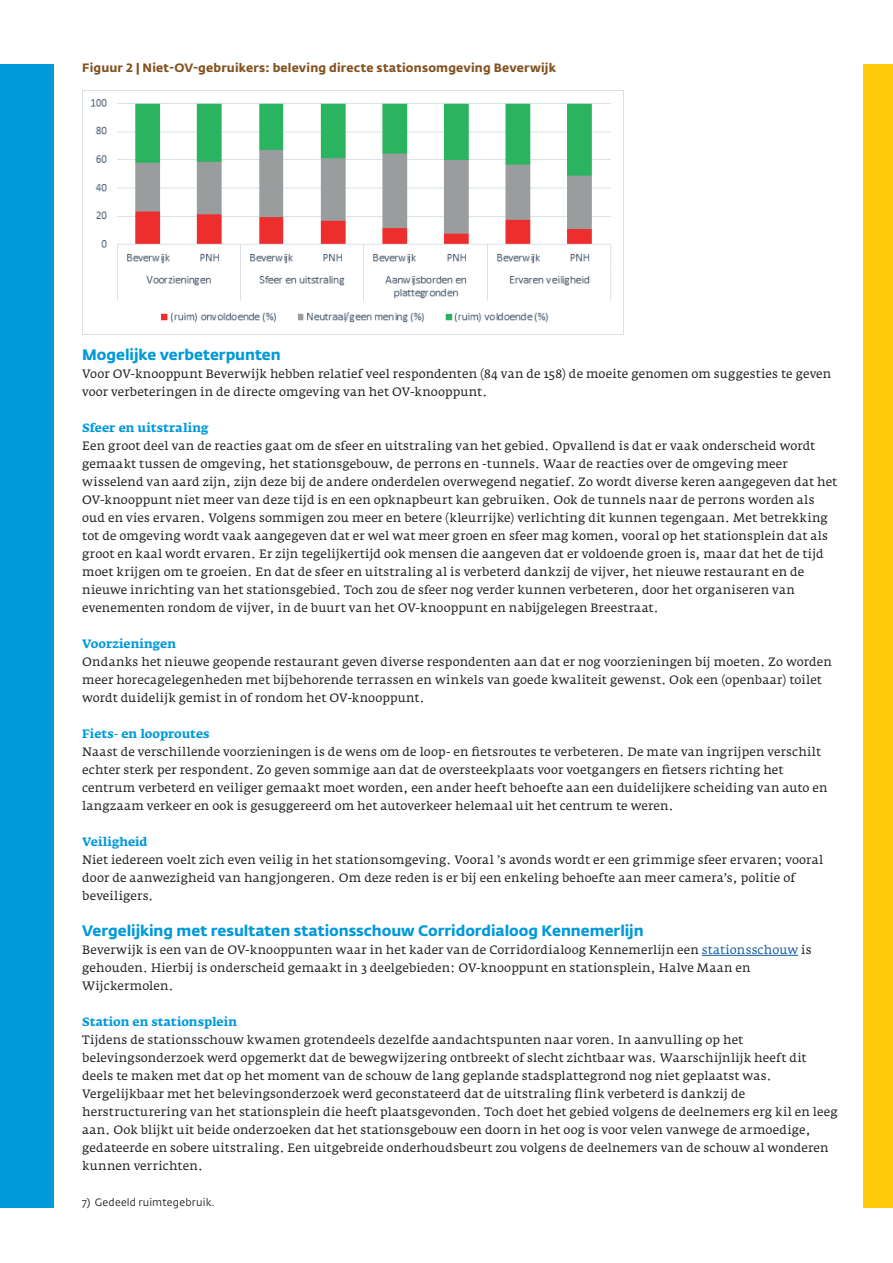
<style>
.page{position:relative;width:893px;height:1263px;background:#fff}
.page>*{position:absolute;margin:0;border:0;box-sizing:border-box;transform-origin:0 0}
.t1{font:700 15px "Fedra Sans Std";letter-spacing:-.005em;color:#0099da}
.t2{font:12px/18px "Fedra Serif A Std";letter-spacing:.01em;color:#231f20}
.t3{font:700 12px "Fedra Serif A Std";letter-spacing:.005em;color:#0099da}
.t4{font:700 12px "Fedra Sans Std";letter-spacing:.015em;color:#835120}
.t5{font:10.5px "Fedra Sans Std";letter-spacing:.02em;color:#231f20}
.s1{color:#175d9e}
</style>
<div class="page">
<div style="left:0;top:64px;width:54px;height:1144px;background:#0099da"></div>
<div style="left:863px;top:64px;width:30px;height:1144px;background:#feca0a"></div>
<hr style="left:702px;top:955px;width:96px;height:1px;background:#175d9e">
<img style="left:82px;top:90px;width:542px;height:245px">
<p class="t4" style="left:82px;top:60px;width:475px">Figuur 2 | Niet-OV-gebruikers: beleving directe stationsomgeving Beverwijk</p>
<p class="t1" style="left:82px;top:345px;width:200px">Mogelijke verbeterpunten</p>
<p class="t2" style="left:82px;top:365px;width:751px">Voor OV-knooppunt Beverwijk hebben relatief veel respondenten (84 van de 158) de moeite genomen om suggesties te geven voor verbeteringen in de directe omgeving van het OV-knooppunt.</p>
<p class="t3" style="left:82px;top:421px;width:128px">Sfeer en uitstraling</p>
<p class="t2" style="left:82px;top:437px;width:757px">Een groot deel van de reacties gaat om de sfeer en uitstraling van het gebied. Opvallend is dat er vaak onderscheid wordt gemaakt tussen de omgeving, het stationsgebouw, de perrons en -tunnels. Waar de reacties over de omgeving meer wisselend van aard zijn, zijn deze bij de andere onderdelen overwegend negatief. Zo wordt diverse keren aangegeven dat het OV-knooppunt niet meer van deze tijd is en een opknapbeurt kan gebruiken. Ook de tunnels naar de perrons worden als oud en vies ervaren. Volgens sommigen zou meer en betere (kleurrijke) verlichting dit kunnen tegengaan. Met betrekking tot de omgeving wordt vaak aangegeven dat er wel wat meer groen en sfeer mag komen, vooral op het stationsplein dat als groot en kaal wordt ervaren. Er zijn tegelijkertijd ook mensen die aangeven dat er voldoende groen is, maar dat het de tijd moet krijgen om te groeien. En dat de sfeer en uitstraling al is verbeterd dankzij de vijver, het nieuwe restaurant en de nieuwe inrichting van het stationsgebied. Toch zou de sfeer nog verder kunnen verbeteren, door het organiseren van evenementen rondom de vijver, in de buurt van het OV-knooppunt en nabijgelegen Breestraat.</p>
<p class="t3" style="left:82px;top:637px;width:95px">Voorzieningen</p>
<p class="t2" style="left:82px;top:653px;width:751px">Ondanks het nieuwe geopende restaurant geven diverse respondenten aan dat er nog voorzieningen bij moeten. Zo worden meer horecagelegenheden met bijbehorende terrassen en winkels van goede kwaliteit gewenst. Ook een (openbaar) toilet wordt duidelijk gemist in of rondom het OV-knooppunt.</p>
<p class="t3" style="left:82px;top:727px;width:129px">Fiets- en looproutes</p>
<p class="t2" style="left:82px;top:743px;width:747px">Naast de verschillende voorzieningen is de wens om de loop- en fietsroutes te verbeteren. De mate van ingrijpen verschilt echter sterk per respondent. Zo geven sommige aan dat de oversteekplaats voor voetgangers en fietsers richting het centrum verbeterd en veiliger gemaakt moet worden, een ander heeft behoefte aan een duidelijkere scheiding van auto en langzaam verkeer en ook is gesuggereerd om het autoverkeer helemaal uit het centrum te weren.</p>
<p class="t3" style="left:82px;top:835px;width:67px">Veiligheid</p>
<p class="t2" style="left:82px;top:851px;width:742px">Niet iedereen voelt zich even veilig in het stationsomgeving. Vooral ’s avonds wordt er een grimmige sfeer ervaren; vooral door de aanwezigheid van hangjongeren. Om deze reden is er bij een enkeling behoefte aan meer camera’s, politie of beveiligers.</p>
<p class="t1" style="left:82px;top:921px;width:563px">Vergelijking met resultaten stationsschouw Corridordialoog Kennemerlijn</p>
<p class="t2" style="left:82px;top:941px;width:731px">Beverwijk is een van de OV-knooppunten waar in het kader van de Corridordialoog Kennemerlijn een <span class="s1">stationsschouw</span> is gehouden. Hierbij is onderscheid gemaakt in 3 deelgebieden: OV-knooppunt en stationsplein, Halve Maan en<br>Wijckermolen.</p>
<p class="t3" style="left:82px;top:1015px;width:156px">Station en stationsplein</p>
<p class="t2" style="left:82px;top:1031px;width:757px">Tijdens de stationsschouw kwamen grotendeels dezelfde aandachtspunten naar voren. In aanvulling op het belevingsonderzoek werd opgemerkt dat de bewegwijzering ontbreekt of slecht zichtbaar was. Waarschijnlijk heeft dit deels te maken met dat op het moment van de schouw de lang geplande stadsplattegrond nog niet geplaatst was.<br>Vergelijkbaar met het belevingsonderzoek werd geconstateerd dat de uitstraling flink verbeterd is dankzij de herstructurering van het stationsplein die heeft plaatsgevonden. Toch doet het gebied volgens de deelnemers erg kil en leeg aan. Ook blijkt uit beide onderzoeken dat het stationsgebouw een doorn in het oog is voor velen vanwege de armoedige, gedateerde en sobere uitstraling. Een uitgebreide onderhoudsbeurt zou volgens de deelnemers van de schouw al wonderen kunnen verrichten.</p>
<p class="t5" style="left:82px;top:1196px;width:134px">7) Gedeeld ruimtegebruik.</p>
</div>
